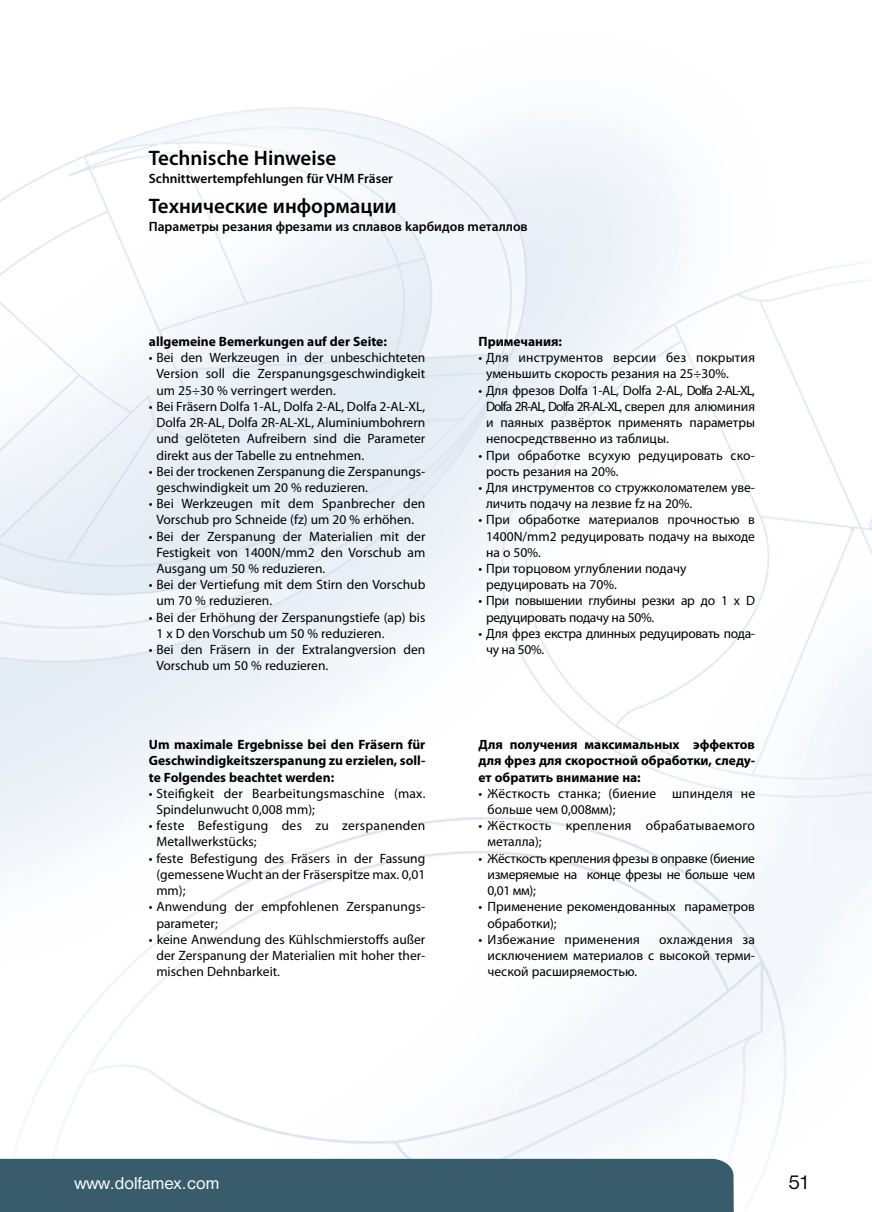
<style>
.page{position:relative;width:872px;height:1212px;background:#fff}
.page>*{position:absolute;margin:0;border:0;box-sizing:border-box;transform-origin:0 0}
.t1{font:600 21px "Myriad Pro";color:#000}
.t2{font:21px "Nimbus San DCE";color:#000}
.t3{font:18px "Nimbus San DCE";color:#fff}
.t4{font:13.5px/16.2px "Myriad Pro";color:#000}
.t5{font:700 13.5px/16.2px "Myriad Pro";color:#000;text-align:justify}
.t6{font:13.5px/16.2px "Myriad Pro";letter-spacing:-.02em;color:#000}
.t7{font:13.5px/16.2px "Myriad Pro";letter-spacing:.02em;color:#000}
.t8{font:600 13.5px "Myriad Pro";color:#000}
</style>
<div class="page">
<img style="left:0;top:107px;width:872px;height:1072px">
<div style="left:0;top:1159px;width:734px;height:53px;background:#385c6b"></div>
<h1 class="t1" style="left:149px;top:146px;width:189px">Technische Hinweise</h1>
<p class="t8" style="left:149px;top:171px;width:246px">Schnittwertempfehlungen für VHM Fräser</p>
<h1 class="t1" style="left:149px;top:194px;width:249px">Технические информации</h1>
<p class="t8" style="left:149px;top:219px;width:380px">Параметры резания фpeзamи из cплaвoв kapбидoв meтaллoв</p>
<p class="t5" style="left:149px;top:334px;width:239px">allgemeine Bemerkungen auf der Seite:</p>
<p class="t4" style="left:156px;top:350px;width:270px;text-align:justify;text-indent:-8px">• Bei den Werkzeugen in der unbeschichteten Version soll die Zerspanungsgeschwindigkeit um 25÷30 % verringert werden.</p>
<p class="t4" style="left:156px;top:398px;width:270px;text-align:justify;text-indent:-8px">• Bei Fräsern Dolfa 1-AL, Dolfa 2-AL, Dolfa 2-AL-XL, Dolfa 2R-AL, Dolfa 2R-AL-XL, Aluminiumbohrern und gelöteten Aufreibern sind die Parameter direkt aus der Tabelle zu entnehmen.</p>
<p class="t4" style="left:156px;top:463px;width:270px;text-indent:-8px">• Bei der trockenen Zerspanung die Zerspanungs&shy;geschwindigkeit um 20 % reduzieren.</p>
<p class="t4" style="left:149px;top:496px;width:278px;text-align:center">• Bei Werkzeugen mit dem Spanbrecher den<br>Vorschub pro Schneide (fz) um 20 % erhöhen.</p>
<p class="t4" style="left:156px;top:528px;width:270px;text-align:justify;text-indent:-8px">• Bei der Zerspanung der Materialien mit der Festigkeit von 1400N/mm2 den Vorschub am Ausgang um 50 % reduzieren.</p>
<p class="t4" style="left:156px;top:577px;width:270px;text-indent:-8px">• Bei der Vertiefung mit dem Stirn den Vorschub um 70 % reduzieren.</p>
<p class="t4" style="left:156px;top:609px;width:270px;text-indent:-8px">• Bei der Erhöhung der Zerspanungstiefe (ap) bis<br>1 x D den Vorschub um 50 % reduzieren.</p>
<p class="t4" style="left:156px;top:641px;width:270px;text-indent:-8px">• Bei den Fräsern in der Extralangversion den<br>Vorschub um 50 % reduzieren.</p>
<p class="t5" style="left:149px;top:737px;width:278px">Um maximale Ergebnisse bei den Fräsern für Geschwindigkeitszerspanung zu erzielen, soll&shy;te Folgendes beachtet werden:</p>
<p class="t4" style="left:156px;top:785px;width:271px;text-indent:-8px">• Steifigkeit der Bearbeitungsmaschine (max.<br>Spindelunwucht 0,008 mm);</p>
<p class="t7" style="left:156px;top:818px;width:270px;text-indent:-8px">• feste Befestigung des zu zerspanenden<br>Metallwerkstücks;</p>
<p class="t4" style="left:156px;top:850px;width:270px;text-align:justify;text-indent:-8px">• feste Befestigung des Fräsers in der Fassung (gemessene Wucht an der Fräserspitze max. 0,01 mm);</p>
<p class="t4" style="left:156px;top:899px;width:270px;text-indent:-8px">• Anwendung der empfohlenen Zerspanungs&shy;parameter;</p>
<p class="t4" style="left:156px;top:931px;width:270px;text-align:justify;text-indent:-8px">• keine Anwendung des Kühlschmierstoffs außer der Zerspanung der Materialien mit hoher ther&shy;mischen Dehnbarkeit.</p>
<p class="t5" style="left:478px;top:334px;width:85px">Примечания:</p>
<p class="t4" style="left:486px;top:350px;width:270px;text-indent:-8px">• Для инструментов версии без покрытия уменьшить скорость резания на 25÷30%.</p>
<p class="t4" style="left:486px;top:382px;width:270px;text-align:justify;text-indent:-8px">• Для фрезов Dolfa 1-AL, Dolfa 2-AL, Dolfa 2-AL-XL, Dolfa 2R-AL, Dolfa 2R-AL-XL, сверел для алюминия и паяных развёрток применять параметры непосредстввенно из таблицы.</p>
<p class="t4" style="left:486px;top:447px;width:270px;text-indent:-8px">• При обработке всухую редуцировать ско&shy;рость резания на 20%.</p>
<p class="t4" style="left:486px;top:479px;width:270px;text-indent:-8px">• Для инструментов со стружколомателем уве&shy;личить подачу на лезвие fz на 20%.</p>
<p class="t4" style="left:486px;top:512px;width:270px;text-align:justify;text-indent:-8px">• При обработке материалов прочностью в 1400N/mm2 редуцировать подачу на выходе на o 50%.</p>
<p class="t4" style="left:486px;top:560px;width:202px;text-indent:-8px">• При торцовом углублении подачу редуцировать на 70%.</p>
<p class="t6" style="left:486px;top:593px;width:270px;text-indent:-8px">• При повышении глубины резки ap до 1 x D редуцировать подачу на 50%.</p>
<p class="t6" style="left:486px;top:625px;width:270px;text-indent:-8px">• Для фрез екстра длинных редуцировать пода&shy;чу на 50%.</p>
<p class="t5" style="left:478px;top:737px;width:278px">Для получения максимальных эффектов для фрез для скоростной обработки, следу&shy;ет обратить внимание на:</p>
<p class="t4" style="left:487px;top:785px;width:269px;text-indent:-9px">• Жёсткость станка; (биение шпинделя не больше чем 0,008мм);</p>
<p class="t7" style="left:487px;top:818px;width:269px;text-indent:-9px">• Жёсткость крепления обрабатываемого металла);</p>
<p class="t4" style="left:487px;top:850px;width:269px;text-align:justify;text-indent:-9px">• Жёсткость крепления фрезы в оправке (биение измеряемые на конце фрезы не больше чем 0,01 мм);</p>
<p class="t4" style="left:487px;top:899px;width:269px;text-indent:-9px">• Применение рекомендованных параметров обработки);</p>
<p class="t4" style="left:478px;top:931px;width:163px">• Избежание применения</p>
<p class="t4" style="left:487px;top:931px;width:269px;text-align:justify;text-indent:172px">охлаждения за исключением материалов с высокой терми&shy;ческой расширяемостью.</p>
<h2 class="t3" style="left:74px;top:1173px;width:146px">www.dolfamex.com</h2>
<h1 class="t2" style="left:788px;top:1170px;width:24px">51</h1>
</div>
